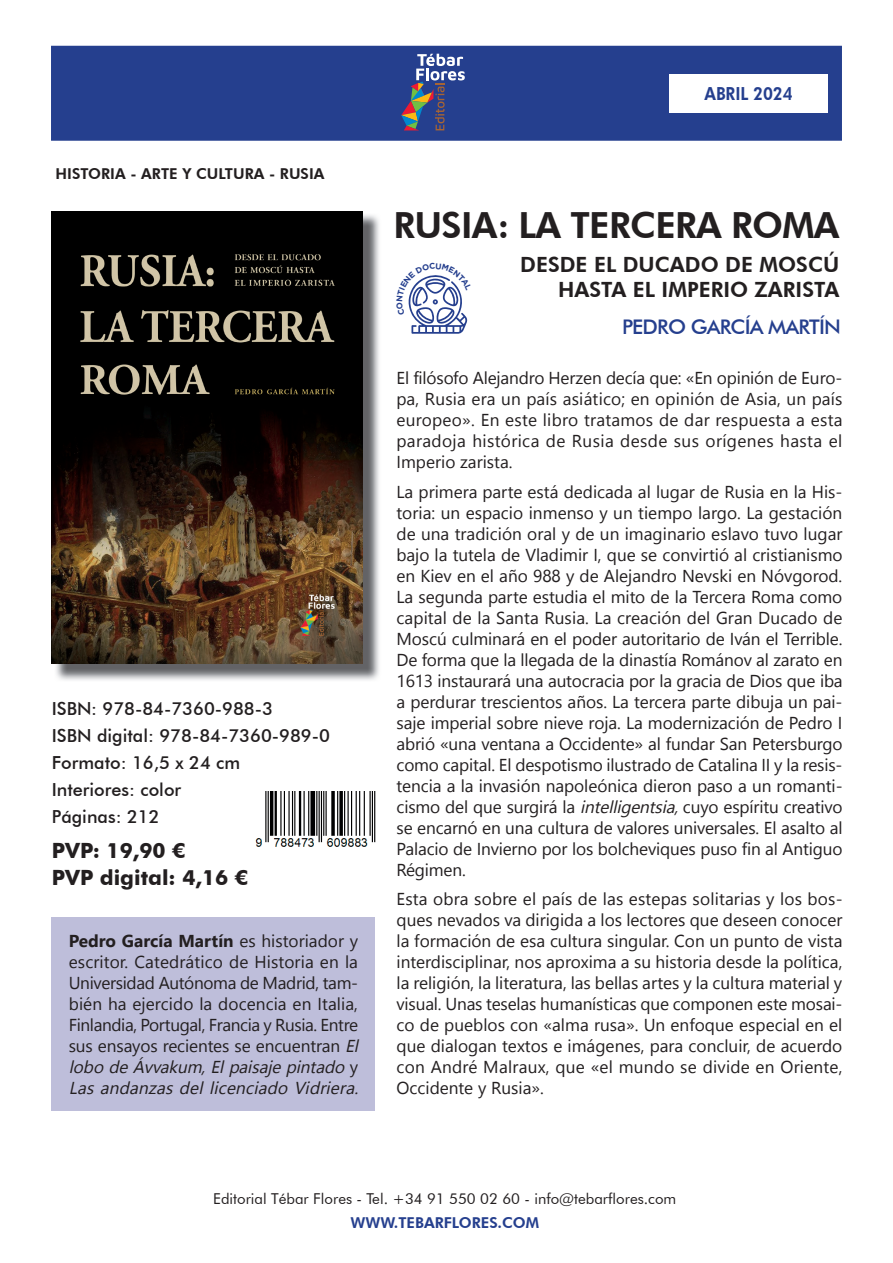
<style>
.page{position:relative;width:893px;height:1263px;background:#fff}
.page>*{position:absolute;margin:0;border:0;box-sizing:border-box;transform-origin:0 0}
.t1{font:800 36px "Futura BT";letter-spacing:-.02em;color:#231f20}
.t2{font:800 21px/25.2px "Futura BT";color:#231f20;text-align:right}
.t3{font:700 21px/27px "Futura BT";color:#231f20}
.t4{font:500 20.1px "Futura BT";letter-spacing:-.04em;color:#253f8e;scale:1.04 1}
.t5{font:500 18px/27px "Futura BT";color:#231f20}
.t6{font:800 18px "Futura BT";letter-spacing:-.005em;color:#253f8e;scale:.9 1}
.t7{font:17.25px/21px "Nirmala UI";color:#231f20;text-align:justify}
.t8{font:15px "Futura BT";color:#231f20}
.t9{font:800 15px "Futura BT";color:#231f20}
.t10{font:800 15px "Futura BT";color:#253f8e}
.s1{font-weight:700}
.s2{font-style:italic}
</style>
<div class="page">
<div style="left:51px;top:46px;width:791px;height:95px;background:#253f8e;border:2px solid #253f8e"></div>
<img style="left:54px;top:214px;width:325px;height:466px">
<img style="left:52px;top:211px;width:310px;height:452px">
<img style="left:255px;top:792px;width:121px;height:55px">
<div style="left:669px;top:74px;width:159px;height:39px;background:#fff"></div>
<svg style="left:401px;top:54px;width:64px;height:76px"></svg>
<div style="left:52px;top:917px;width:323px;height:194px;background:#bebeda"></div>
<svg style="left:408px;top:275px;width:60px;height:59px"></svg>
<p class="t9" style="left:56px;top:165px;width:270px">HISTORIA - ARTE Y CULTURA - RUSIA</p>
<p class="t5" style="left:52px;top:694px;width:280px">ISBN: 978-84-7360-988-3<br>ISBN digital: 978-84-7360-989-0<br>Formato: 16,5 x 24 cm<br>Interiores: color<br>Páginas: 212</p>
<p class="t3" style="left:52px;top:837px;width:198px">PVP: 19,90 €<br>PVP digital: 4,16 €</p>
<p class="t7" style="left:69px;top:929px;width:296px;text-align:left"><span class="s1">Pedro García Martín</span> es historiador y escritor. Catedrático de Historia en la Universidad Autónoma de Madrid, tam&shy;bién ha ejercido la docencia en Italia, Finlandia, Portugal, Francia y Rusia. Entre sus ensayos recientes se encuentran <span class="s2">El lobodeÁvvakum,Elpaisajepintado</span>y <span class="s2">Lasandanzasdellicenciado Vidriera.</span></p>
<p class="t6" style="left:704px;top:83px;width:99px">ABRIL 2024</p>
<h1 class="t1" style="left:393px;top:203px;width:447px">RUSIA: LA TERCERA ROMA</h1>
<p class="t2" style="left:520px;top:251px;width:321px">DESDE EL DUCADO DE MOSCÚ<br>HASTA EL IMPERIO ZARISTA</p>
<p class="t4" style="left:622px;top:314px;width:212px">PEDRO GARCÍA MARTÍN</p>
<p class="t7" style="left:397px;top:366px;width:447px">El filósofo Alejandro Herzen decía que: «En opinión de Euro&shy;pa, Rusia era un país asiático; en opinión de Asia, un país europeo». En este libro tratamos de dar respuesta a esta paradoja histórica de Rusia desde sus orígenes hasta el Imperio zarista.</p>
<p class="t7" style="left:397px;top:480px;width:448px">La primera parte está dedicada al lugar de Rusia en la His&shy;toria: un espacio inmenso y un tiempo largo. La gestación de una tradición oral y de un imaginario eslavo tuvo lugar bajo la tutela de Vladimir I, que se convirtió al cristianismo en Kiev en el año 988 y de Alejandro Nevski en Nóvgorod.<br>La segunda parte estudia el mito de la Tercera Roma como capital de la Santa Rusia. La creación del Gran Ducado de Moscú culminará en el poder autoritario de Iván el Terrible.<br>De forma que la llegada de la dinastía Románov al zarato en 1613 instaurará una autocracia por la gracia de Dios que iba a perdurar trescientos años. La tercera parte dibuja un pai&shy;saje imperial sobre nieve roja. La modernización de Pedro I abrió «una ventana a Occidente» al fundar San Petersburgo como capital. El despotismo ilustrado de Catalina II y la resis&shy;tencia a la invasión napoleónica dieron paso a un romanti&shy;cismo del que surgirá la <span class="s2">intelligentsia,</span>cuyo espíritu creativo se encarnó en una cultura de valores universales. El asalto al Palacio de Invierno por los bolcheviques puso fin al Antiguo Régimen.</p>
<p class="t7" style="left:397px;top:887px;width:448px">Esta obra sobre el país de las estepas solitarias y los bos&shy;ques nevados va dirigida a los lectores que deseen conocer la formación de esa cultura singular. Con un punto de vista interdisciplinar, nos aproxima a su historia desde la política, la religión, la literatura, las bellas artes y la cultura material y visual. Unas teselas humanísticas que componen este mosai&shy;co de pueblos con «alma rusa». Un enfoque especial en el que dialogan textos e imágenes, para concluir, de acuerdo con André Malraux, que «el mundo se divide en Oriente, Occidente y Rusia».</p>
<p class="t8" style="left:213px;top:1189px;width:464px">Editorial Tébar Flores - Tel. +34 91 550 02 60 - info@tebarflores.com</p>
<p class="t10" style="left:350px;top:1214px;width:190px">WWW.TEBARFLORES.COM</p>
</div>
